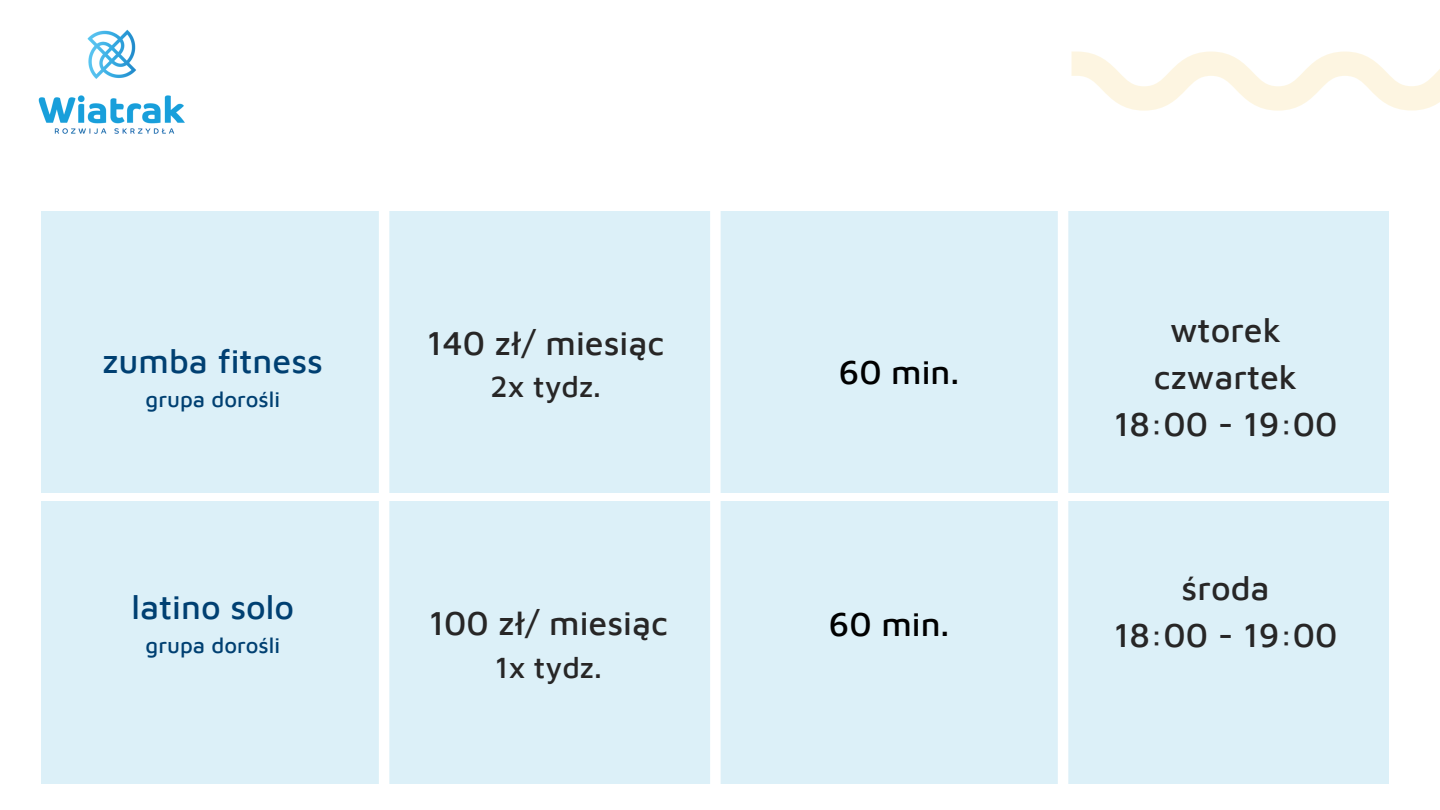
<style>
.page{position:relative;width:1440px;height:810px;background:#fff}
.page>*{position:absolute;margin:0;border:0;box-sizing:border-box;transform-origin:0 0}
.t1{font:500 34px "Maven Pro";color:#272626}
.t2{font:500 34px "Maven Pro";color:#004072}
.t3{font:500 34px "Maven Pro";color:#000}
.t4{font:500 30px "Maven Pro";color:#272626}
.t5{font:500 22px "Maven Pro";color:#004072}
</style>
<div class="page">
<div style="left:42px;top:211px;width:1347px;height:282px;background:#dcf0f8"></div>
<div style="left:42px;top:501px;width:1347px;height:282px;background:#dcf0f8"></div>
<img style="left:38px;top:29px;width:147px;height:105px">
<div style="left:710px;top:149px;width:11px;height:661px;background:#fff"></div>
<div style="left:379px;top:149px;width:10px;height:656px;background:#fff"></div>
<div style="left:1058px;top:196px;width:10px;height:609px;background:#fff"></div>
<svg style="left:1071px;top:51px;width:369px;height:60px"></svg>
<p class="t2" style="left:103px;top:340px;width:222px">zumba fitness</p>
<p class="t5" style="left:146px;top:386px;width:136px">grupa dorośli</p>
<p class="t2" style="left:132px;top:587px;width:164px">latino solo</p>
<p class="t5" style="left:146px;top:632px;width:136px">grupa dorośli</p>
<p class="t1" style="left:427px;top:322px;width:239px">140 zł/ miesiąc</p>
<p class="t4" style="left:490px;top:369px;width:112px">2x tydz.</p>
<p class="t3" style="left:839px;top:351px;width:122px">60 min.</p>
<p class="t1" style="left:429px;top:602px;width:241px">100 zł/ miesiąc</p>
<p class="t3" style="left:829px;top:603px;width:122px">60 min.</p>
<p class="t4" style="left:495px;top:649px;width:108px">1x tydz.</p>
<p class="t1" style="left:1170px;top:309px;width:113px">wtorek</p>
<p class="t1" style="left:1154px;top:356px;width:145px">czwartek</p>
<p class="t1" style="left:1114px;top:403px;width:225px">18:00 - 19:00</p>
<p class="t1" style="left:1182px;top:567px;width:90px">środa</p>
<p class="t1" style="left:1114px;top:614px;width:225px">18:00 - 19:00</p>
</div>
